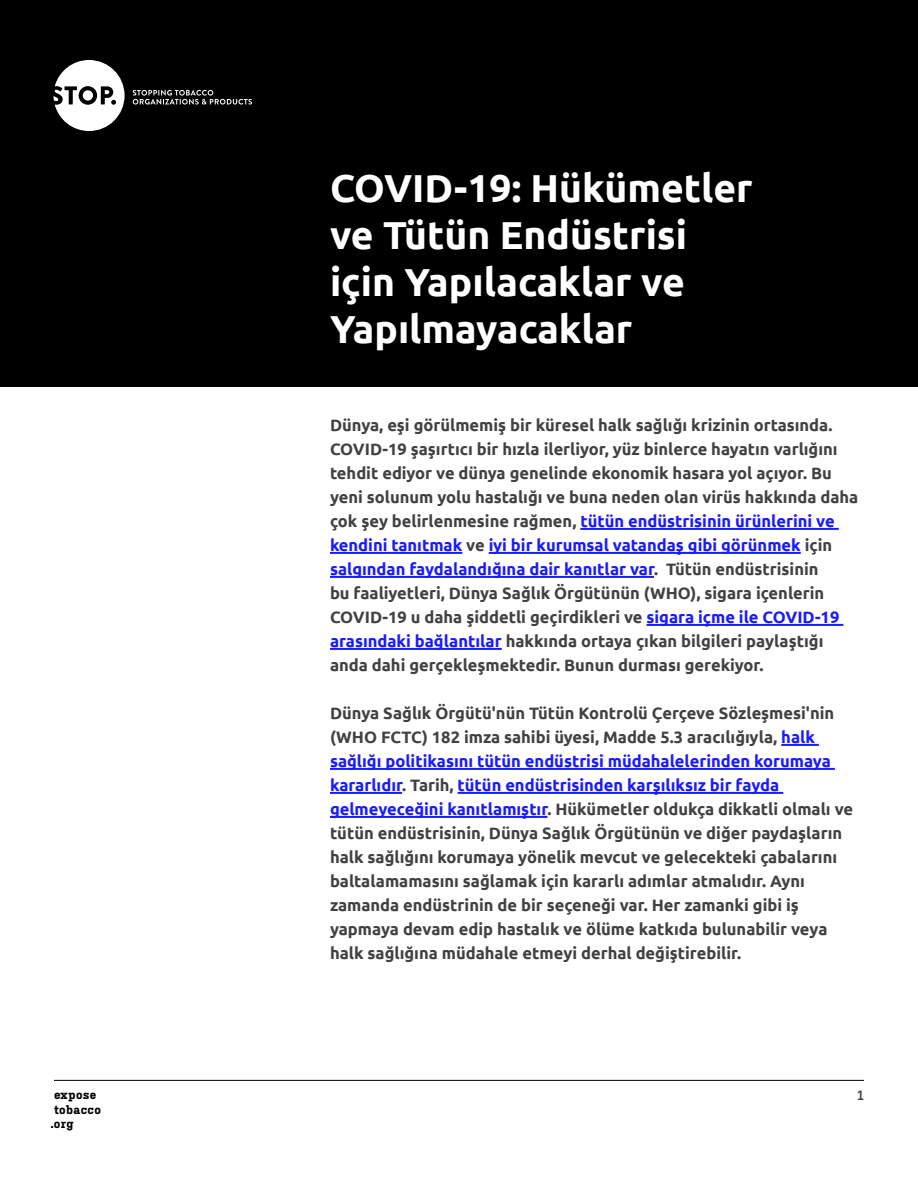
<style>
.page{position:relative;width:918px;height:1188px;background:#fff}
.page>*{position:absolute;margin:0;border:0;box-sizing:border-box;transform-origin:0 0}
.t1{font:700 39px/46.8px "Ubuntu";color:#fff}
.t2{font:700 16.5px/24px "Ubuntu";color:#414042}
.t3{font:600 13.5px "Kulturista";color:#414042}
.t4{font:700 12px/13.8px "Kulturista";letter-spacing:.04em;color:#000}
.s1{color:#1a1aff}
</style>
<div class="page">
<hr style="left:54px;top:1080px;width:810px;height:1px;background:#000">
<div style="left:0;top:0;width:918px;height:387px;background:#000"></div>
<svg style="left:133px;top:90px;width:119px;height:15px"></svg>
<svg style="left:54px;top:60px;width:71px;height:71px"></svg>
<div style="left:83px;top:90px;width:10px;height:11px;background:#fff;border-radius:50%"></div>
<hr style="left:580px;top:528px;width:259px;height:2px;background:#1a1aff">
<hr style="left:330px;top:552px;width:132px;height:2px;background:#1a1aff">
<hr style="left:489px;top:552px;width:312px;height:2px;background:#1a1aff">
<hr style="left:330px;top:576px;width:324px;height:2px;background:#1a1aff">
<hr style="left:647px;top:624px;width:196px;height:2px;background:#1a1aff">
<hr style="left:330px;top:648px;width:172px;height:2px;background:#1a1aff">
<hr style="left:781px;top:744px;width:38px;height:2px;background:#1a1aff">
<hr style="left:330px;top:768px;width:505px;height:2px;background:#1a1aff">
<hr style="left:330px;top:792px;width:72px;height:2px;background:#1a1aff">
<hr style="left:458px;top:792px;width:325px;height:2px;background:#1a1aff">
<hr style="left:330px;top:816px;width:217px;height:2px;background:#1a1aff">
<h1 class="t1" style="left:330px;top:164px;width:424px">COVID-19: Hükümetler ve Tütün Endüstrisi için Yapılacaklar ve<br>Yapılmayacaklar</h1>
<p class="t2" style="left:330px;top:413px;width:530px">Dünya, eşi görülmemiş bir küresel halk sağlığı krizinin ortasında.<br>COVID-19 şaşırtıcı bir hızla ilerliyor, yüz binlerce hayatın varlığını tehdit ediyor ve dünya genelinde ekonomik hasara yol açıyor. Bu yeni solunum yolu hastalığı ve buna neden olan virüs hakkında daha çok şey belirlenmesine rağmen, <span class="s1">tütün endüstrisinin ürünlerini ve kendini tanıtmak</span> ve <span class="s1">iyi bir kurumsal vatandaş gibi görünmek</span> için <span class="s1">salgından faydalandığına dair kanıtlar var</span>. Tütün endüstrisinin<br>bu faaliyetleri, Dünya Sağlık Örgütünün (WHO), sigara içenlerin COVID-19 u daha şiddetli geçirdikleri ve <span class="s1">sigara içme ile COVID-19 arasındaki bağlantılar</span> hakkında ortaya çıkan bilgileri paylaştığı anda dahi gerçekleşmektedir. Bunun durması gerekiyor.</p>
<p class="t2" style="left:330px;top:701px;width:525px">Dünya Sağlık Örgütü'nün Tütün Kontrolü Çerçeve Sözleşmesi'nin (WHO FCTC) 182 imza sahibi üyesi, Madde 5.3 aracılığıyla, <span class="s1">halk sağlığı politikasını tütün endüstrisi müdahalelerinden korumaya kararlıdır</span>. Tarih, <span class="s1">tütün endüstrisinden karşılıksız bir fayda gelmeyeceğini kanıtlamıştır</span>. Hükümetler oldukça dikkatli olmalı ve tütün endüstrisinin, Dünya Sağlık Örgütünün ve diğer paydaşların halk sağlığını korumaya yönelik mevcut ve gelecekteki çabalarını baltalamamasını sağlamak için kararlı adımlar atmalıdır. Aynı zamanda endüstrinin de bir seçeneği var. Her zamanki gibi iş yapmaya devam edip hastalık ve ölüme katkıda bulunabilir veya halk sağlığına müdahale etmeyi derhal değiştirebilir.</p>
<p class="t4" style="left:54px;top:1088px;width:44px">expose</p>
<p class="t3" style="left:858px;top:1088px;width:8px">1</p>
<p class="t4" style="left:50px;top:1103px;width:52px;text-indent:4px">tobacco .org</p>
</div>
